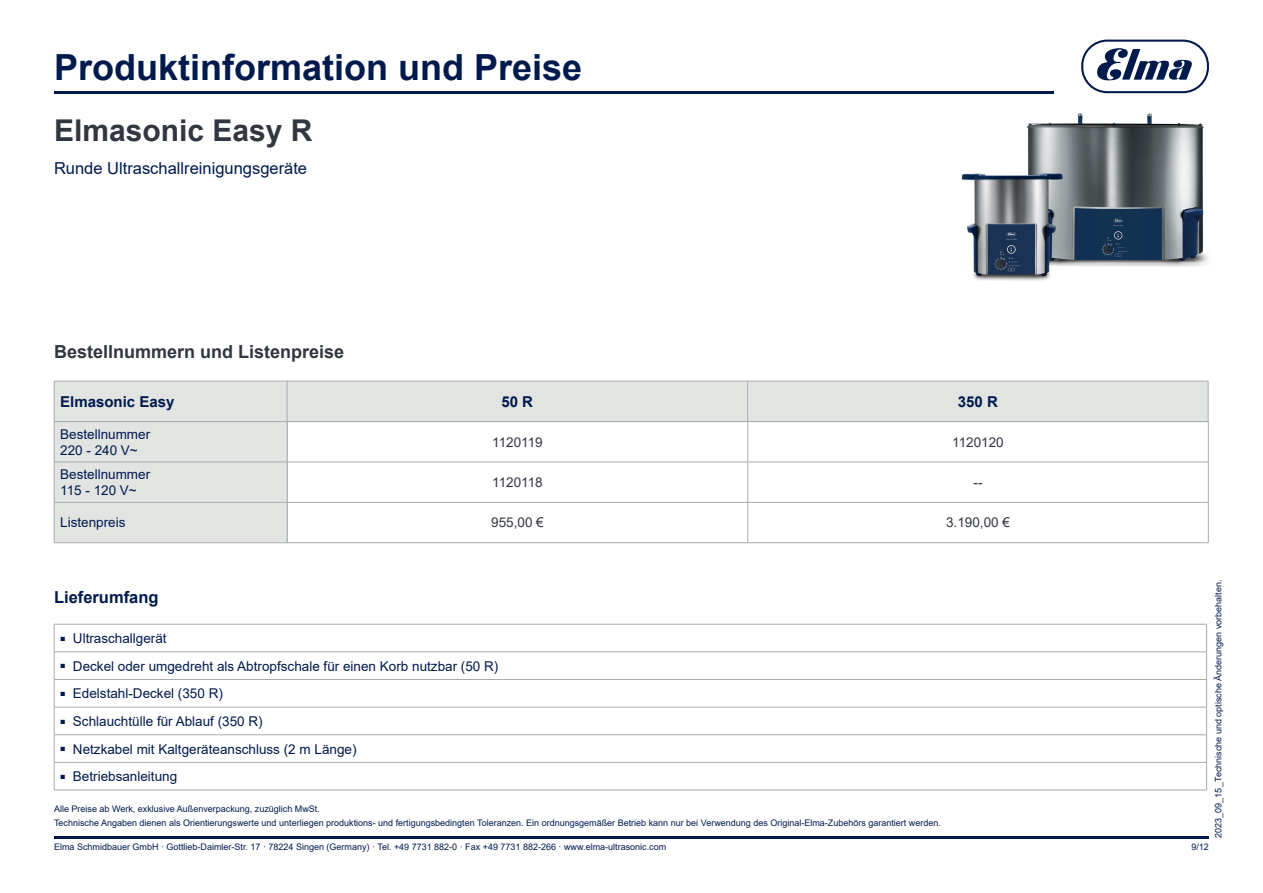
<style>
.page{position:relative;width:1263px;height:893px;background:#fff}
.page>*{position:absolute;margin:0;border:0;box-sizing:border-box;transform-origin:0 0}
.t1{font:700 36px "Arial";color:#001a4d}
.Arial_20_Bold_Grey_Inhaltsverzeichnis_li{font:700 30px "Arial";color:#323640}
.Arial_12_Bold_Grey_Inhhaltsverzeichnis{font:700 18px "Arial";color:#323640}
.Arial_11_Reg_Blue{font:16.5px "Arial";color:#001a4d}
.Arial_11_Bold_Blue{font:700 16.5px "Arial";color:#001a4d}
.Arial_10_Bold_Blue_Mitte{font:700 15px "Arial";color:#001a4d}
.Arial_9_Reg_Blue_Links{font:13.5px/16.2px "Arial";color:#001a4d}
.Arial_9_Reg_Grey_Mitte{font:13.5px "Arial";color:#323640}
.Arial_6_Reg_Blue{font:9px "Arial";color:#001a4d}
</style>
<div class="page">
<svg style="left:1081px;top:40px;width:128px;height:40px"></svg>
<hr style="left:54px;top:91px;width:999px;height:2px;background:#001a4d">
<hr style="left:54px;top:837px;width:1155px;height:2px;background:#001a4d">
<hr style="left:747px;top:422px;width:1px;height:40px;background:#a8abac">
<hr style="left:1208px;top:422px;width:1px;height:40px;background:#a8abac">
<hr style="left:287px;top:462px;width:461px;height:1px;background:#a8abac">
<hr style="left:748px;top:462px;width:460px;height:1px;background:#a8abac">
<hr style="left:747px;top:462px;width:1px;height:40px;background:#a8abac">
<hr style="left:1208px;top:462px;width:1px;height:40px;background:#a8abac">
<hr style="left:287px;top:502px;width:461px;height:1px;background:#a8abac">
<hr style="left:748px;top:502px;width:460px;height:1px;background:#a8abac">
<hr style="left:747px;top:502px;width:1px;height:41px;background:#a8abac">
<hr style="left:1208px;top:502px;width:1px;height:41px;background:#a8abac">
<hr style="left:287px;top:542px;width:461px;height:1px;background:#a8abac">
<hr style="left:748px;top:542px;width:460px;height:1px;background:#a8abac">
<div style="left:55px;top:382px;width:1153px;height:39px;background:#e2e4e2"></div>
<hr style="left:54px;top:381px;width:233px;height:1px;background:#a8abac">
<hr style="left:54px;top:381px;width:1px;height:40px;background:#a8abac">
<hr style="left:287px;top:381px;width:460px;height:1px;background:#a8abac">
<hr style="left:287px;top:381px;width:1px;height:40px;background:#a8abac">
<hr style="left:747px;top:381px;width:461px;height:1px;background:#a8abac">
<hr style="left:747px;top:381px;width:1px;height:40px;background:#a8abac">
<hr style="left:1208px;top:381px;width:1px;height:40px;background:#a8abac">
<hr style="left:287px;top:421px;width:460px;height:1px;background:#a8abac">
<hr style="left:747px;top:421px;width:461px;height:1px;background:#a8abac">
<img style="left:1005px;top:80px;width:204px;height:187px">
<img style="left:961px;top:161px;width:107px;height:120px">
<div style="left:55px;top:422px;width:232px;height:120px;background:#e2e4e2"></div>
<hr style="left:54px;top:421px;width:233px;height:1px;background:#a8abac">
<hr style="left:54px;top:422px;width:1px;height:40px;background:#a8abac">
<hr style="left:287px;top:422px;width:1px;height:40px;background:#a8abac">
<hr style="left:54px;top:462px;width:233px;height:1px;background:#a8abac">
<hr style="left:54px;top:462px;width:1px;height:40px;background:#a8abac">
<hr style="left:287px;top:462px;width:1px;height:40px;background:#a8abac">
<hr style="left:54px;top:502px;width:233px;height:1px;background:#a8abac">
<hr style="left:54px;top:502px;width:1px;height:41px;background:#a8abac">
<hr style="left:287px;top:502px;width:1px;height:41px;background:#a8abac">
<hr style="left:54px;top:542px;width:233px;height:1px;background:#a8abac">
<hr style="left:54px;top:624px;width:1153px;height:1px;background:#a8abac">
<hr style="left:54px;top:652px;width:1153px;height:1px;background:#a8abac">
<hr style="left:54px;top:679px;width:1153px;height:1px;background:#a8abac">
<hr style="left:54px;top:707px;width:1153px;height:1px;background:#a8abac">
<hr style="left:54px;top:734px;width:1153px;height:1px;background:#a8abac">
<hr style="left:54px;top:762px;width:1153px;height:1px;background:#a8abac">
<svg style="left:54px;top:624px;width:1px;height:166px"></svg>
<svg style="left:1206px;top:624px;width:1px;height:166px"></svg>
<hr style="left:54px;top:790px;width:1153px;height:1px;background:#a8abac">
<h1 class="t1" style="left:54px;top:42px;width:530px">Produktinformation und Preise</h1>
<p class="Arial_20_Bold_Grey_Inhaltsverzeichnis_li" style="left:54px;top:109px;width:260px">Elmasonic Easy R</p>
<p class="Arial_11_Reg_Blue" style="left:54px;top:156px;width:255px">Runde Ultraschallreinigungsgeräte</p>
<p class="Arial_12_Bold_Grey_Inhhaltsverzeichnis" style="left:54px;top:339px;width:292px">Bestellnummern und Listenpreise</p>
<p class="Arial_10_Bold_Blue_Mitte" style="left:60px;top:391px;width:116px">Elmasonic Easy</p>
<p class="Arial_10_Bold_Blue_Mitte" style="left:501px;top:391px;width:33px">50 R</p>
<p class="Arial_10_Bold_Blue_Mitte" style="left:958px;top:391px;width:42px">350 R</p>
<p class="Arial_9_Reg_Blue_Links" style="left:60px;top:426px;width:92px">Bestellnummer<br>220 - 240 V~</p>
<p class="Arial_9_Reg_Blue_Links" style="left:60px;top:466px;width:92px">Bestellnummer<br>115 - 120 V~</p>
<p class="Arial_9_Reg_Blue_Links" style="left:60px;top:514px;width:67px">Listenpreis</p>
<p class="Arial_9_Reg_Grey_Mitte" style="left:492px;top:433px;width:52px">1120119</p>
<p class="Arial_9_Reg_Grey_Mitte" style="left:952px;top:433px;width:53px">1120120</p>
<p class="Arial_9_Reg_Grey_Mitte" style="left:492px;top:473px;width:52px">1120118</p>
<p class="Arial_9_Reg_Grey_Mitte" style="left:973px;top:473px;width:10px">--</p>
<p class="Arial_9_Reg_Grey_Mitte" style="left:491px;top:513px;width:54px">955,00 €</p>
<p class="Arial_9_Reg_Grey_Mitte" style="left:946px;top:513px;width:65px">3. 190,00 €</p>
<p class="Arial_11_Bold_Blue" style="left:54px;top:586px;width:106px">Lieferumfang</p>
<p class="Arial_9_Reg_Blue_Links" style="left:60px;top:630px;width:108px"><sup>■</sup> Ultraschallgerät</p>
<p class="Arial_9_Reg_Blue_Links" style="left:60px;top:658px;width:440px"><sup>■</sup> Deckel oder umgedreht als Abtropfschale für einen Korb nutzbar (50 R)</p>
<p class="Arial_9_Reg_Blue_Links" style="left:60px;top:685px;width:164px"><sup>■</sup> Edelstahl-Deckel (350 R)</p>
<p class="Arial_9_Reg_Blue_Links" style="left:60px;top:713px;width:204px"><sup>■</sup> Schlauchtülle für Ablauf (350 R)</p>
<p class="Arial_9_Reg_Blue_Links" style="left:60px;top:741px;width:298px"><sup>■</sup> Netzkabel mit Kaltgeräteanschluss (2 m Länge)</p>
<p class="Arial_9_Reg_Blue_Links" style="left:60px;top:768px;width:119px"><sup>■</sup> Betriebsanleitung</p>
<p class="Arial_6_Reg_Blue" style="left:54px;top:803px;width:266px">Alle Preise ab Werk, exklusive Außenverpackung, zuzüglich MwSt.</p>
<p class="Arial_6_Reg_Blue" style="left:54px;top:817px;width:887px">Technische Angaben dienen als Orientierungswerte und unterliegen produktions- und fertigungsbedingten Toleranzen. Ein ordnungsgemäßer Betrieb kann nur bei Verwendung des Original-Elma-Zubehörs garantiert werden.</p>
<p class="Arial_6_Reg_Blue" style="left:1212px;top:838px;width:260px;rotate:-90deg">2023_09_15_Technische und optische Änderungen vorbehalten.</p>
<p class="Arial_6_Reg_Blue" style="left:54px;top:840px;width:614px">Elma Schmidbauer GmbH · Gottlieb-Daimler-Str. 17 · 78224 Singen (Germany) · Tel. +49 7731 882-0 · Fax +49 7731 882-266 · www.elma-ultrasonic.com</p>
<p class="Arial_6_Reg_Blue" style="left:1191px;top:840px;width:19px">9/12</p>
</div>
